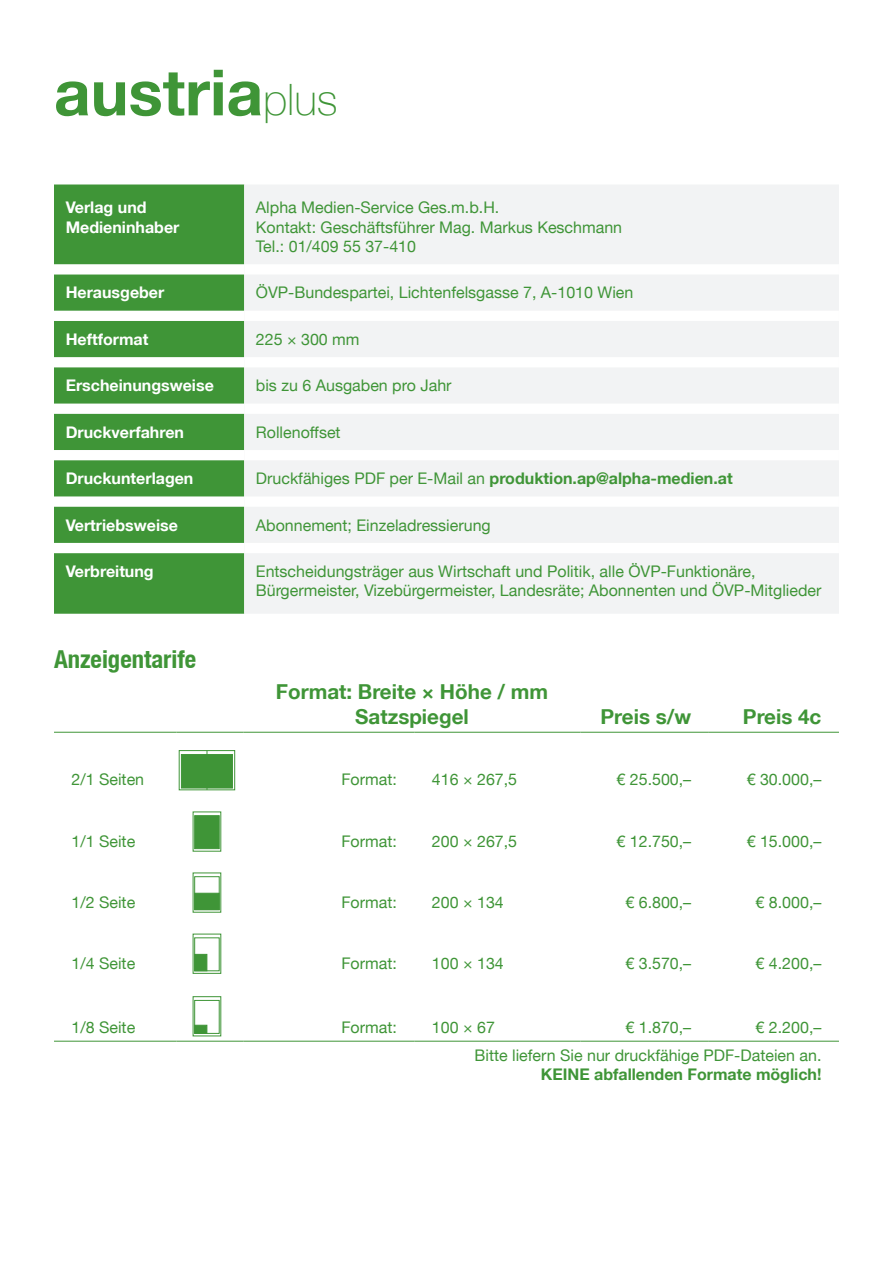
<style>
.page{position:relative;width:893px;height:1263px;background:#fff}
.page>*{position:absolute;margin:0;border:0;box-sizing:border-box;transform-origin:0 0}
.t1{font:700 63.75px "Helvetica Neue";color:#3f9537}
.t2{font:700 condensed 24.75px "Helvetica Neue";color:#3f9537}
.t3{font:700 20.55px/24.8px "Helvetica Neue";color:#3f9537;text-align:center}
.t4{font:16.05px/19.2px "Helvetica Neue";color:#3f9537}
.t5{font:700 16.05px/19.2px "Helvetica Neue";color:#fff}
.t6{font:700 16.05px "Helvetica Neue";color:#3f9537}
.s1{font-weight:100;font-size:43.2px}
.s2{font-weight:400}
</style>
<div class="page">
<div style="left:195px;top:816px;width:24px;height:33px;background:#3f9537"></div>
<div style="left:193px;top:812px;width:28px;height:39px;border:1px solid #3f9537"></div>
<div style="left:193px;top:873px;width:28px;height:39px;border:1px solid #3f9537"></div>
<div style="left:193px;top:934px;width:28px;height:39px;border:1px solid #3f9537"></div>
<div style="left:193px;top:996px;width:28px;height:40px;border:1px solid #3f9537"></div>
<div style="left:181px;top:754px;width:51px;height:34px;background:#3f9537"></div>
<div style="left:179px;top:750px;width:56px;height:40px;border:1px solid #3f9537"></div>
<hr style="left:207px;top:750px;width:1px;height:40px;background:#3f9537">
<div style="left:195px;top:893px;width:24px;height:17px;background:#3f9537;border:1px solid #3f9537"></div>
<div style="left:195px;top:954px;width:12px;height:17px;background:#3f9537"></div>
<div style="left:195px;top:1025px;width:12px;height:8px;background:#3f9537;border:1px solid #3f9537"></div>
<div style="left:54px;top:184px;width:190px;height:430px;background:#3f9537"></div>
<div style="left:244px;top:184px;width:595px;height:430px;background:#f2f3f4"></div>
<div style="left:54px;top:264px;width:190px;height:10px;background:#fff"></div>
<div style="left:244px;top:264px;width:595px;height:10px;background:#fff"></div>
<div style="left:54px;top:311px;width:190px;height:10px;background:#fff"></div>
<div style="left:244px;top:311px;width:595px;height:10px;background:#fff"></div>
<div style="left:54px;top:357px;width:190px;height:10px;background:#fff"></div>
<div style="left:244px;top:357px;width:595px;height:10px;background:#fff"></div>
<div style="left:54px;top:404px;width:190px;height:10px;background:#fff"></div>
<div style="left:244px;top:404px;width:595px;height:10px;background:#fff"></div>
<div style="left:54px;top:450px;width:190px;height:10px;background:#fff"></div>
<div style="left:244px;top:450px;width:595px;height:10px;background:#fff"></div>
<div style="left:54px;top:496px;width:190px;height:11px;background:#fff"></div>
<div style="left:244px;top:496px;width:595px;height:11px;background:#fff"></div>
<div style="left:54px;top:543px;width:190px;height:10px;background:#fff"></div>
<div style="left:244px;top:543px;width:595px;height:10px;background:#fff"></div>
<hr style="left:54px;top:732px;width:123px;height:1px;background:#3f9537">
<hr style="left:177px;top:732px;width:67px;height:1px;background:#3f9537">
<hr style="left:244px;top:732px;width:170px;height:1px;background:#3f9537">
<hr style="left:414px;top:732px;width:166px;height:1px;background:#3f9537">
<hr style="left:580px;top:732px;width:129px;height:1px;background:#3f9537">
<hr style="left:709px;top:732px;width:130px;height:1px;background:#3f9537">
<hr style="left:54px;top:1041px;width:123px;height:1px;background:#3f9537">
<hr style="left:177px;top:1041px;width:67px;height:1px;background:#3f9537">
<hr style="left:244px;top:1041px;width:170px;height:1px;background:#3f9537">
<hr style="left:414px;top:1041px;width:166px;height:1px;background:#3f9537">
<hr style="left:580px;top:1041px;width:129px;height:1px;background:#3f9537">
<hr style="left:709px;top:1041px;width:130px;height:1px;background:#3f9537">
<h1 class="t1" style="left:54px;top:53px;width:285px">austria<span class="s1">plus</span></h1>
<p class="t5" style="left:66px;top:198px;width:115px">Verlag und<br>Medieninhaber</p>
<p class="t4" style="left:256px;top:198px;width:368px">Alpha Medien-Service Ges.m.b.H.<br>Kontakt: Geschäftsführer Mag. Markus Keschmann<br>Tel.: 01/409 55 37-410</p>
<p class="t5" style="left:66px;top:283px;width:100px">Herausgeber</p>
<p class="t4" style="left:256px;top:283px;width:379px">ÖVP-Bundespartei, Lichtenfelsgasse 7, A-1010 Wien</p>
<p class="t5" style="left:66px;top:329px;width:84px">Heftformat</p>
<p class="t4" style="left:256px;top:329px;width:105px">225 × 300 mm</p>
<p class="t5" style="left:66px;top:376px;width:150px">Erscheinungsweise</p>
<p class="t4" style="left:256px;top:376px;width:197px">bis zu 6 Ausgaben pro Jahr</p>
<p class="t5" style="left:66px;top:422px;width:120px">Druckverfahren</p>
<p class="t4" style="left:256px;top:422px;width:86px">Rollenoffset</p>
<p class="t5" style="left:66px;top:468px;width:129px">Druckunterlagen</p>
<p class="t6" style="left:256px;top:468px;width:478px"><span class="s2">Druckfähiges PDF per E-Mail an</span> produktion.ap@alpha-medien.at</p>
<p class="t5" style="left:66px;top:515px;width:114px">Vertriebsweise</p>
<p class="t4" style="left:256px;top:515px;width:236px">Abonnement; Einzeladressierung</p>
<p class="t5" style="left:66px;top:561px;width:90px">Verbreitung</p>
<p class="t4" style="left:256px;top:561px;width:567px">Entscheidungsträger aus Wirtschaft und Politik, alle ÖVP-Funktionäre,<br>Bürgermeister, Vizebürgermeister, Landesräte; Abonnenten und ÖVP-Mitglieder</p>
<h2 class="t2" style="left:54px;top:644px;width:144px">Anzeigentarife</h2>
<p class="t3" style="left:276px;top:679px;width:274px">Format: Breite × Höhe / mm<br>Satzspiegel</p>
<p class="t3" style="left:601px;top:704px;width:92px">Preis s/w</p>
<p class="t3" style="left:743px;top:704px;width:80px">Preis 4c</p>
<p class="t4" style="left:72px;top:770px;width:74px">2/1 Seiten</p>
<p class="t4" style="left:341px;top:770px;width:57px">Format:</p>
<p class="t4" style="left:432px;top:770px;width:87px">416 × 267,5</p>
<p class="t4" style="left:616px;top:770px;width:76px">€ 25.500,–</p>
<p class="t4" style="left:747px;top:770px;width:76px">€ 30.000,–</p>
<p class="t4" style="left:72px;top:831px;width:65px">1/1 Seite</p>
<p class="t4" style="left:341px;top:831px;width:57px">Format:</p>
<p class="t4" style="left:432px;top:831px;width:87px">200 × 267,5</p>
<p class="t4" style="left:616px;top:831px;width:76px">€ 12.750,–</p>
<p class="t4" style="left:747px;top:831px;width:76px">€ 15.000,–</p>
<p class="t4" style="left:72px;top:892px;width:65px">1/2 Seite</p>
<p class="t4" style="left:341px;top:892px;width:57px">Format:</p>
<p class="t4" style="left:432px;top:892px;width:73px">200 × 134</p>
<p class="t4" style="left:625px;top:892px;width:67px">€ 6.800,–</p>
<p class="t4" style="left:756px;top:892px;width:67px">€ 8.000,–</p>
<p class="t4" style="left:72px;top:953px;width:65px">1/4 Seite</p>
<p class="t4" style="left:341px;top:953px;width:57px">Format:</p>
<p class="t4" style="left:432px;top:953px;width:73px">100 × 134</p>
<p class="t4" style="left:625px;top:953px;width:67px">€ 3.570,–</p>
<p class="t4" style="left:756px;top:953px;width:67px">€ 4.200,–</p>
<p class="t4" style="left:72px;top:1017px;width:65px">1/8 Seite</p>
<p class="t4" style="left:341px;top:1017px;width:57px">Format:</p>
<p class="t4" style="left:432px;top:1017px;width:65px">100 × 67</p>
<p class="t4" style="left:625px;top:1017px;width:67px">€ 1.870,–</p>
<p class="t4" style="left:474px;top:1013px;width:348px;line-height:27.9px;text-align:right">€ 2.200,–<br>Bitte liefern Sie nur druckfähige PDF-Dateien an.</p>
<p class="t6" style="left:541px;top:1064px;width:282px">KEINE abfallenden Formate möglich!</p>
</div>
